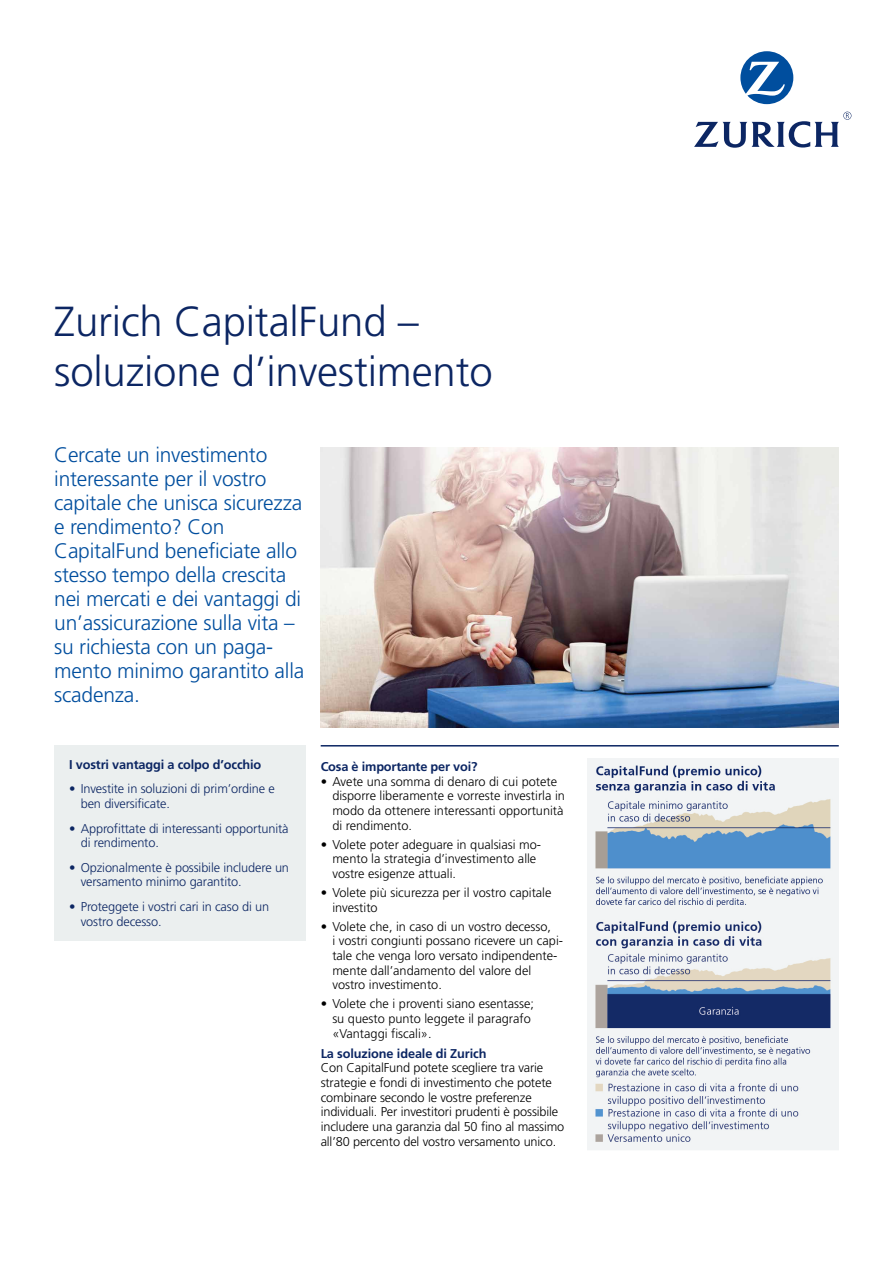
<style>
.page{position:relative;width:893px;height:1263px;background:#fff}
.page>*{position:absolute;margin:0;border:0;box-sizing:border-box;transform-origin:0 0}
.t1{font:300 42px/50.4px "Frutiger LT Std";letter-spacing:-.005em;color:#0c2663}
.t2{font:300 21px/24px "Frutiger LT Std";letter-spacing:-.01em;color:#004e9e}
.t3{font:300 12.75px/14.7px "Frutiger LT Std";color:#000}
.t4{font:300 12.75px/14.7px "Frutiger LT Std";letter-spacing:-.01em;color:#0c2663}
.t5{font:700 12.75px "Frutiger LT Std";letter-spacing:-.015em;color:#0c2663}
</style>
<div class="page">
<img style="left:587px;top:759px;width:251px;height:391px">
<div style="left:54px;top:745px;width:252px;height:195px;background:#ebefef"></div>
<hr style="left:321px;top:745px;width:518px;height:1px;background:#0c2663">
<img style="left:321px;top:448px;width:517px;height:279px">
<svg style="left:740px;top:51px;width:53px;height:53px"></svg>
<svg style="left:694px;top:112px;width:157px;height:36px"></svg>
<h1 class="t1" style="left:54px;top:296px;width:440px">Zurich CapitalFund – soluzione d’investimento</h1>
<p class="t2" style="left:54px;top:443px;width:252px">Cercate un investimento interessante per il vostro capitale che unisca sicurezza e rendimento? Con<br>CapitalFund beneficiate allo stesso tempo della crescita nei mercati e dei vantaggi di un’assicurazione sulla vita – su richiesta con un paga&shy;mento minimo garantito alla scadenza.</p>
<p class="t5" style="left:69px;top:757px;width:194px">I vostri vantaggi a colpo d’occhio</p>
<p class="t4" style="left:81px;top:782px;width:195px;text-indent:-12px">• Investite in soluzioni di prim’ordine e ben diversificate.</p>
<p class="t4" style="left:81px;top:821px;width:209px;text-indent:-12px">• Approfittate di interessanti opportunità di rendimento.</p>
<p class="t4" style="left:81px;top:860px;width:210px;text-indent:-12px">• Opzionalmente è possibile includere un versamento minimo garantito.</p>
<p class="t4" style="left:81px;top:899px;width:190px;text-indent:-12px">• Proteggete i vostri cari in caso di un vostro decesso.</p>
<p class="t5" style="left:321px;top:759px;width:158px">Cosa è importante per voi?</p>
<p class="t3" style="left:332px;top:774px;width:234px;text-indent:-12px">• Avete una somma di denaro di cui potete disporre liberamente e vorreste investirla in modo da ottenere interessanti opportunità di rendimento.</p>
<p class="t3" style="left:332px;top:837px;width:210px;text-indent:-12px">• Volete poter adeguare in qualsiasi mo&shy;mento la strategia d’investimento alle vostre esigenze attuali.</p>
<p class="t3" style="left:332px;top:885px;width:221px;text-indent:-12px">• Volete più sicurezza per il vostro capitale investito</p>
<p class="t3" style="left:332px;top:919px;width:232px;text-indent:-12px">• Volete che, in caso di un vostro decesso,<br>i vostri congiunti possano ricevere un capi&shy;tale che venga loro versato indipendente&shy;mente dall’andamento del valore del vostro investimento.</p>
<p class="t3" style="left:332px;top:997px;width:203px;text-indent:-12px">• Volete che i proventi siano esentasse; su questo punto leggete il paragrafo «Vantaggi fiscali».</p>
<p class="t5" style="left:321px;top:1045px;width:167px">La soluzione ideale di Zurich</p>
<p class="t3" style="left:321px;top:1061px;width:245px">Con CapitalFund potete scegliere tra varie strategie e fondi di investimento che potete combinare secondo le vostre preferenze individuali. Per investitori prudenti è possibile includere una garanzia dal 50 fino al massimo all’80 percento del vostro versamento unico.</p>
</div>
